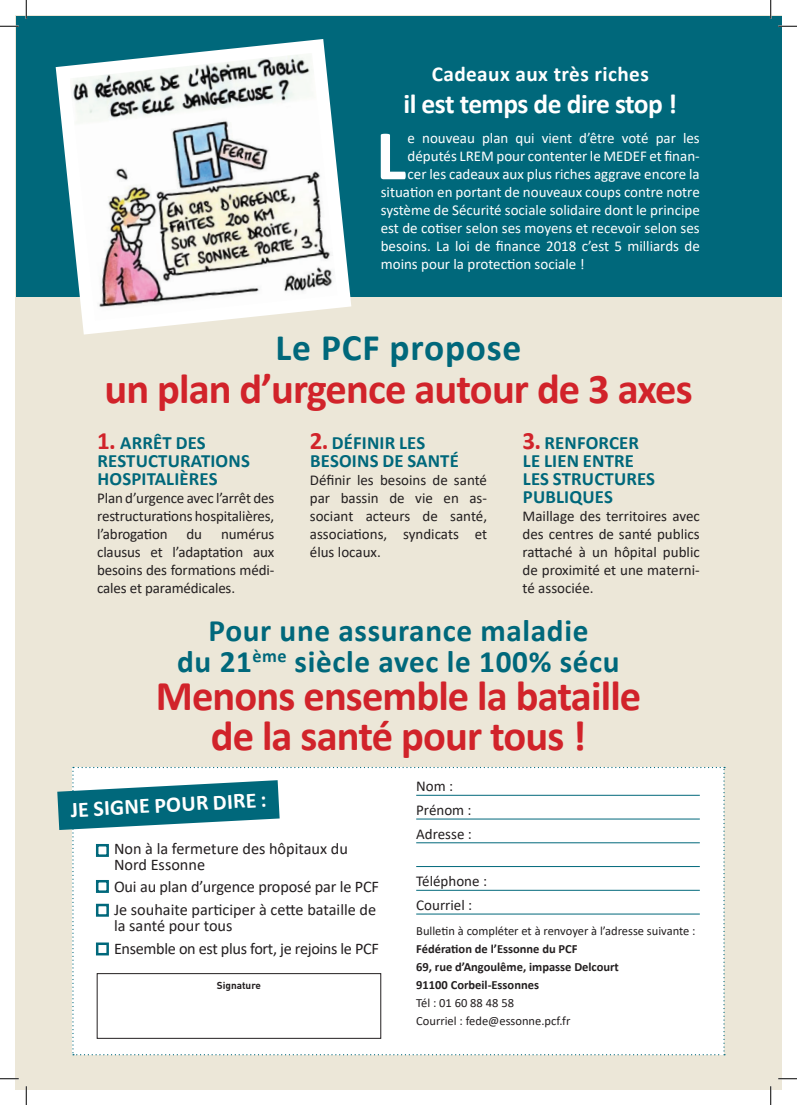
<style>
.page{position:relative;width:797px;height:1105px;background:#fff}
.page>*{position:absolute;margin:0;border:0;box-sizing:border-box;transform-origin:0 0}
.t1{font:700 71.75px "Calibri";color:#fff}
.t2{font:700 42.5px/40px "Calibri";letter-spacing:-.02em;color:#d1232a;text-align:center}
.t3{font:700 37.5px "Calibri";letter-spacing:.02em;color:#00687b}
.t4{font:700 31.25px/31.2px "Calibri";letter-spacing:.02em;color:#00687b;text-align:center}
.t5{font:700 27.5px "Calibri";letter-spacing:-.02em;color:#fff}
.t6{font:700 22px "Calibri";color:#fff}
.t7{font:700 21.25px "Calibri";letter-spacing:.02em;color:#fff}
.t8{font:700 18.75px/18px "Calibri";letter-spacing:.01em;color:#00687b}
.t9{font:16.25px/22.5px "Calibri";letter-spacing:-.01em;color:#231f20}
.t10{font:15px/18px "Calibri";letter-spacing:-.01em;color:#231f20;text-align:justify}
.t11{font:15px "Calibri";color:#fff}
.t12{font:12.5px/18px "Calibri";color:#231f20}
.t13{font:700 12.5px/18px "Calibri";color:#231f20}
.t14{font:700 10px "DIN Pro";color:#231f20}
.s1{font-size:25px;color:#d1232a}
</style>
<div class="page">
<div style="left:16px;top:16px;width:765px;height:1073px;background:#ece7d8"></div>
<svg style="left:57px;top:767px;width:668px;height:288px;background:#eff5f5"></svg>
<div style="left:16px;top:16px;width:765px;height:281px;background:#00687b"></div>
<div style="left:96px;top:844px;width:13px;height:13px;background:#fff;border:2px solid #00687b"></div>
<div style="left:96px;top:880px;width:13px;height:13px;background:#fff;border:2px solid #00687b"></div>
<div style="left:96px;top:904px;width:13px;height:13px;background:#fff;border:2px solid #00687b"></div>
<div style="left:96px;top:942px;width:13px;height:13px;background:#fff;border:2px solid #00687b"></div>
<svg style="left:56px;top:39px;width:295px;height:296px"></svg>
<img style="left:70px;top:53px;width:267px;height:268px">
<svg style="left:0;top:25px;width:19px;height:2px"></svg>
<svg style="left:778px;top:25px;width:19px;height:2px"></svg>
<svg style="left:0;top:1078px;width:19px;height:1px"></svg>
<svg style="left:778px;top:1078px;width:19px;height:1px"></svg>
<svg style="left:25px;top:0;width:2px;height:19px"></svg>
<svg style="left:25px;top:1086px;width:2px;height:19px"></svg>
<svg style="left:770px;top:0;width:1px;height:19px"></svg>
<svg style="left:770px;top:1086px;width:1px;height:19px"></svg>
<h3 class="t7" style="left:432px;top:58px;width:219px">Cadeaux aux très riches</h3>
<h3 class="t5" style="left:403px;top:84px;width:275px">il est temps de dire stop !</h3>
<h1 class="t1" style="left:376px;top:105px;width:32px">L</h1>
<p class="t11" style="left:407px;top:128px;width:294px">e nouveau plan qui vient d’être voté par les</p>
<p class="t11" style="left:407px;top:146px;width:294px">députés LREM pour contenter le MEDEF et finan-</p>
<p class="t11" style="left:407px;top:164px;width:294px">cer les cadeaux aux plus riches aggrave encore la</p>
<p class="t11" style="left:381px;top:182px;width:320px">situation en portant de nouveaux coups contre notre</p>
<p class="t11" style="left:381px;top:200px;width:320px">système de Sécurité sociale solidaire dont le principe</p>
<p class="t11" style="left:381px;top:218px;width:320px">est de cotiser selon ses moyens et recevoir selon ses</p>
<p class="t11" style="left:381px;top:236px;width:320px">besoins. La loi de finance 2018 c’est 5 milliards de</p>
<p class="t11" style="left:381px;top:254px;width:205px">moins pour la protection sociale !</p>
<h3 class="t3" style="left:275px;top:321px;width:247px">Le PCF propose</h3>
<h2 class="t2" style="left:104px;top:368px;width:589px">un plan d’urgence autour de 3 axes</h2>
<p class="t8" style="left:97px;top:434px;width:154px"><span class="s1">1.</span> ARRÊT DES<br>RESTUCTURATIONS<br>HOSPITALIÈRES</p>
<p class="t10" style="left:97px;top:489px;width:179px">Plan d’urgence avec l’arrêt des restructurations hospitalières, l’abrogation</p>
<p class="t8" style="left:310px;top:434px;width:150px"><span class="s1">2.</span> DÉFINIR LES<br>BESOINS DE SANTÉ</p>
<p class="t10" style="left:310px;top:471px;width:179px">Définir les besoins de santé par bassin de vie en as&shy;sociant acteurs de santé, associations, syndicats et élus locaux.</p>
<p class="t8" style="left:522px;top:434px;width:134px"><span class="s1">3.</span> RENFORCER<br>LE LIEN ENTRE<br>LES STRUCTURES<br>PUBLIQUES</p>
<p class="t10" style="left:522px;top:507px;width:179px">Maillage des territoires avec des centres de santé publics rattaché à un hôpital public de proximité et une materni&shy;té associée.</p>
<p class="t10" style="left:97px;top:525px;width:179px;text-indent:124px">numérus clausus et l’adaptation aux besoins des formations médi&shy;cales et paramédicales.</p>
<p class="t10" style="left:186px;top:525px;width:17px">du</p>
<h3 class="t4" style="left:177px;top:614px;width:444px">Pour une assurance maladie<br>du 21<sup>ème</sup> siècle avec le 100% sécu</h3>
<h2 class="t2" style="left:156px;top:675px;width:487px">Menons ensemble la bataille de la santé pour tous !</h2>
<p class="t10" style="left:416px;top:774px;width:57px;line-height:23.8px;text-align:left">Nom :<br>Prénom :<br>Adresse :</p>
<p class="t10" style="left:416px;top:869px;width:72px;line-height:23.8px">Téléphone :<br>Courriel :</p>
<h3 class="t6" style="left:70px;top:794px;width:198px;rotate:-3deg">JE SIGNE POUR DIRE :</h3>
<p class="t9" style="left:114px;top:839px;width:235px;line-height:16.2px">Non à la fermeture des hôpitaux du<br>Nord Essonne</p>
<p class="t9" style="left:114px;top:875px;width:266px">Oui au plan d’urgence proposé par le PCF<br>Je souhaite participer à cette bataille de</p>
<p class="t9" style="left:114px;top:914px;width:266px">la santé pour tous<br>Ensemble on est plus fort, je rejoins le PCF</p>
<p class="t12" style="left:416px;top:922px;width:281px">Bulletin à compléter et à renvoyer à l’adresse suivante :</p>
<p class="t13" style="left:416px;top:940px;width:204px">Fédération de l’Essonne du PCF<br>69, rue d’Angoulême, impasse Delcourt<br>91100 Corbeil-Essonnes</p>
<p class="t12" style="left:416px;top:994px;width:156px">Tél : 01 60 88 48 58<br>Courriel : fede@essonne.pcf.fr</p>
<p class="t14" style="left:217px;top:979px;width:46px">Signature</p>
</div>
